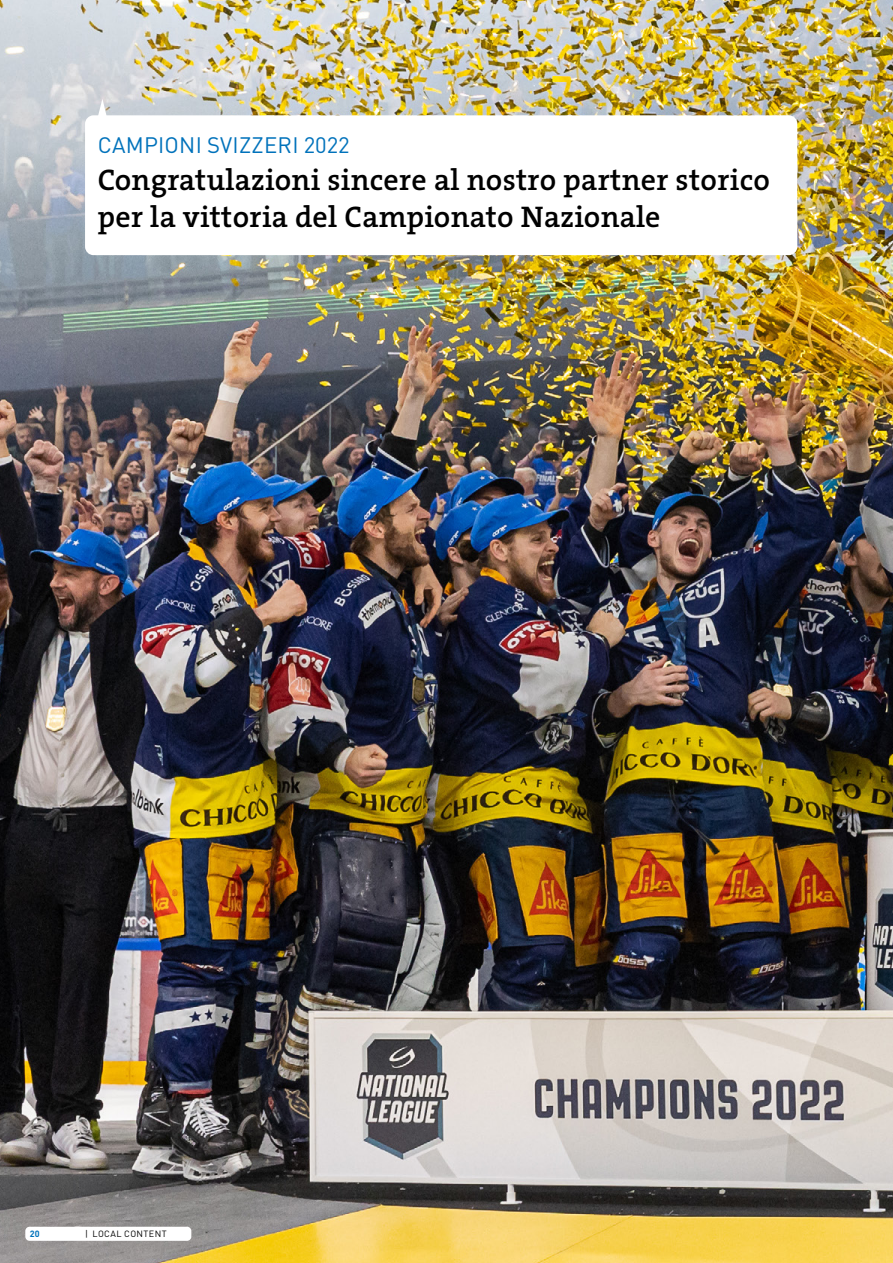
<style>
.page{position:relative;width:893px;height:1263px;background:#fff}
.page>*{position:absolute;margin:0;border:0;box-sizing:border-box;transform-origin:0 0}
.t1{font:30px/37.2px "The Serif HP6 Se Bld";letter-spacing:.01em;color:#000}
.t2{font:22.2px "DINOT";letter-spacing:.01em;color:#0072bb}
.t3{font:9px "DINOT";letter-spacing:.05em;color:#000}
.t4{font:700 9px "DINOT";color:#0072bb}
</style>
<div class="page">
<img style="left:0;top:0;width:893px;height:1263px">
<svg style="left:98px;top:99px;width:9px;height:16px"></svg>
<div style="left:25px;top:1227px;width:166px;height:14px;background:#fff;border-radius:4px"></div>
<div style="left:85px;top:115px;width:712px;height:140px;background:#fff;border-radius:9px"></div>
<p class="t2" style="left:98px;top:129px;width:253px">CAMPIONI SVIZZERI 2022</p>
<p class="t1" style="left:98px;top:161px;width:674px">Congratulazioni sincere al nostro partner storico per la vittoria del Campionato Nazionale</p>
<p class="t4" style="left:30px;top:1227px;width:12px">20</p>
<p class="t3" style="left:85px;top:1227px;width:83px">| LOCAL CONTENT</p>
</div>
